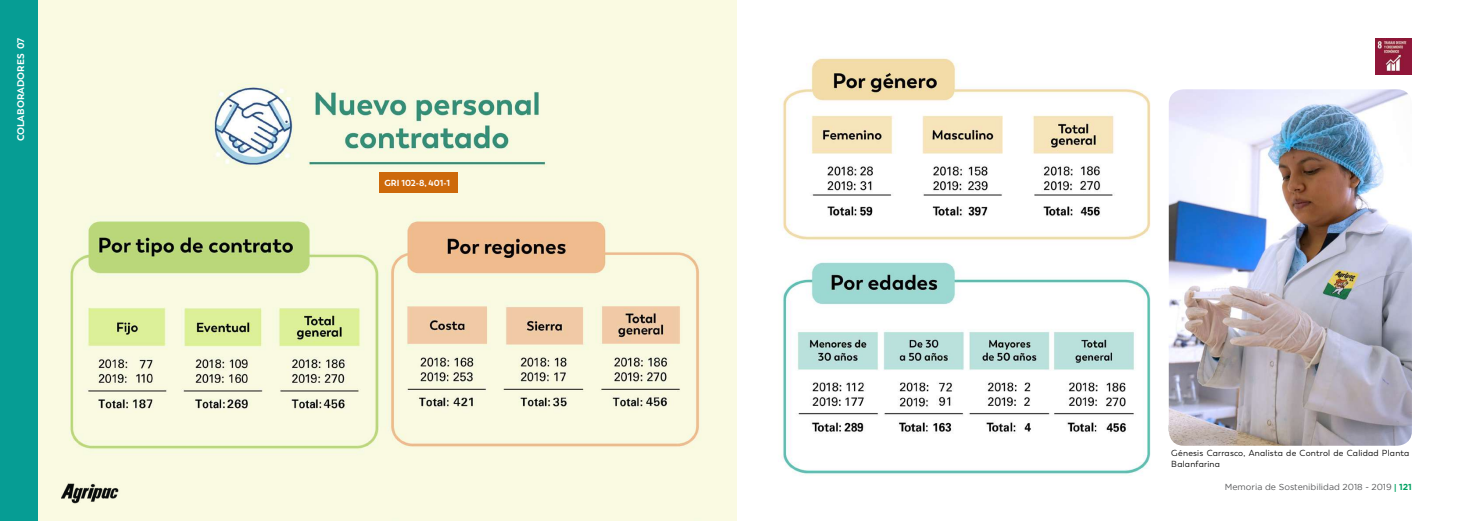
<style>
.page{position:relative;width:1474px;height:521px;background:#fff}
.page>*{position:absolute;margin:0;border:0;box-sizing:border-box;transform-origin:0 0}
.t1{font:700 9.62px "Trenda";color:#fff}
.t2{font:8.75px/10.5px "Trenda";letter-spacing:.025em;color:#000}
.t3{font:8.75px "Gotham";color:#58595b}
.t4{font:700 8.75px "Trenda";color:#fff}
.s1{font-family:"Gill Sans";font-weight:700;color:#00a262}
.s2{font-weight:700;color:#00a262}
</style>
<div class="page">
<img style="left:38px;top:0;width:1113px;height:521px">
<div style="left:0;top:0;width:38px;height:521px;background:#069d94"></div>
<img style="left:1168px;top:89px;width:243px;height:357px">
<img style="left:1375px;top:38px;width:36px;height:36px">
<div style="left:379px;top:172px;width:78px;height:21px;background:#cd690b"></div>
<p class="t1" style="left:15px;top:141px;width:105px;rotate:-90deg">COLABORADORES 07</p>
<p class="t4" style="left:384px;top:177px;width:67px">GRI 102-8, 401-1</p>
<p class="t2" style="left:1171px;top:448px;width:239px">Génesis Carrasco, Analista de Control de Calidad Planta<br>Balanfarina</p>
<p class="t3" style="left:1224px;top:482px;width:189px">Memoria de Sostenibilidad 2018 - 2019 <span class="s1">|</span> <span class="s2">121</span></p>
</div>
